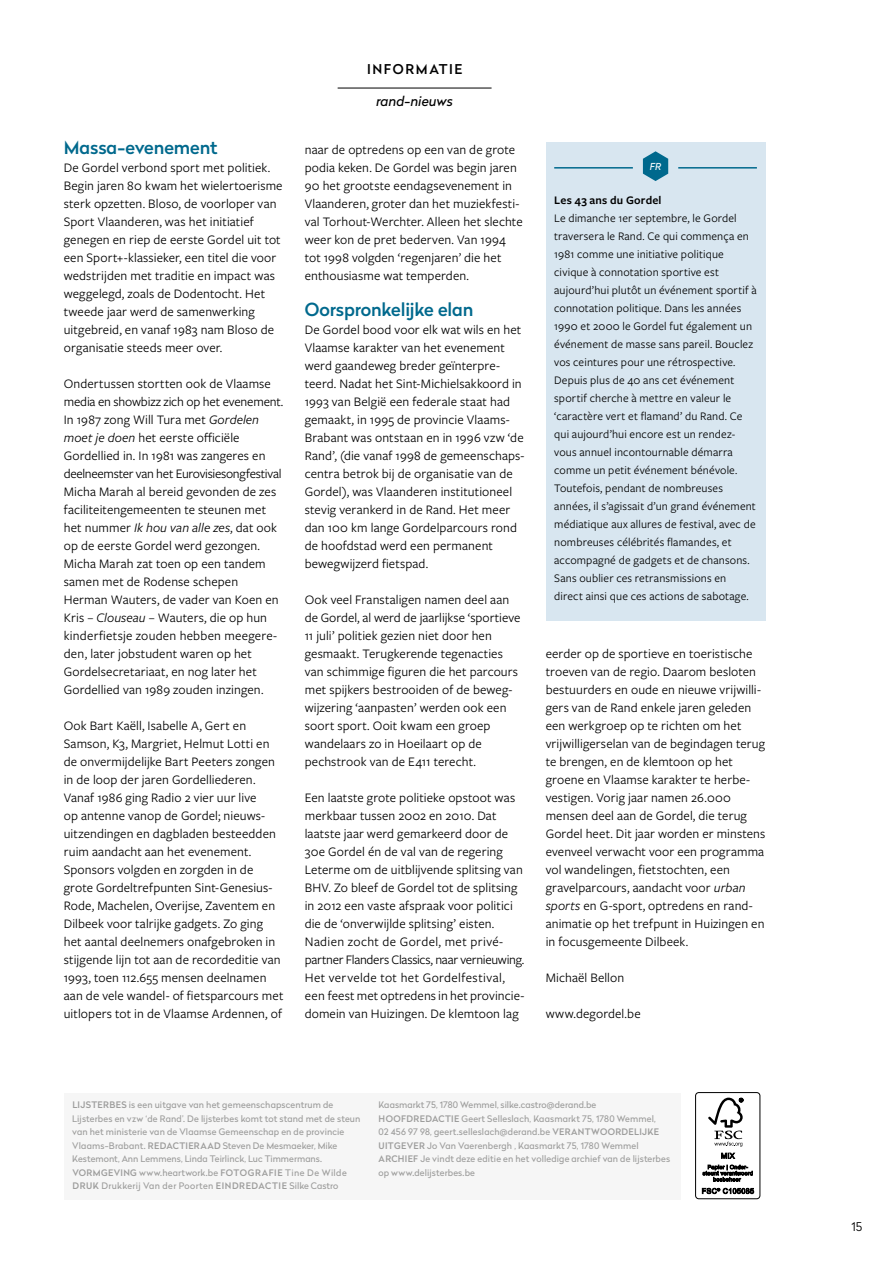
<style>
.page{position:relative;width:893px;height:1263px;background:#fff}
.page>*{position:absolute;margin:0;border:0;box-sizing:border-box;transform-origin:0 0}
.t1{font:500 18px "Radikal";letter-spacing:-.01em;color:#00698d}
.t2{font:13.5px/18px "Freight Sans Pro";letter-spacing:.01em;color:#000}
.t3{font:italic 13.5px "Radikal";color:#000}
.t4{font:500 13.5px "Radikal";letter-spacing:.12em;color:#000}
.t5{font:12px/18px "Freight Sans Pro";letter-spacing:.01em;color:#000}
.t6{font:600 12px "Freight Sans Pro";letter-spacing:.015em;color:#000}
.t7{font:300 12px "Radikal";color:#000}
.t8{font:italic 9.6px "Radikal";color:#fff}
.t9{font:9px/13.5px "Radikal";letter-spacing:.01em;color:#9d9d9c}
.s1{font-style:italic}
.s2{font-weight:500}
</style>
<div class="page">
<div style="left:64px;top:1093px;width:616px;height:106px;background:#f6f6f6"></div>
<div style="left:695px;top:1092px;width:65px;height:107px;border:1px solid #000;border-radius:3px"></div>
<svg style="left:708px;top:1097px;width:35px;height:62px"></svg>
<svg style="left:703px;top:1165px;width:50px;height:16px"></svg>
<svg style="left:702px;top:1188px;width:52px;height:6px"></svg>
<div style="left:546px;top:142px;width:219px;height:478px;background:#d8e6f0"></div>
<hr style="left:554px;top:167px;width:79px;height:2px;background:#00698d">
<hr style="left:678px;top:167px;width:79px;height:2px;background:#00698d">
<svg style="left:643px;top:151px;width:25px;height:30px"></svg>
<hr style="left:338px;top:88px;width:154px;height:1px;background:#000">
<h1 class="t1" style="left:64px;top:134px;width:155px">Massa-evenement</h1>
<p class="t2" style="left:64px;top:158px;width:220px">De Gordel verbond sport met politiek.<br>Begin jaren 80 kwam het wielertoerisme sterk opzetten. Bloso, de voorloper van Sport Vlaanderen, was het initiatief genegen en riep de eerste Gordel uit tot een Sport+-klassieker, een titel die voor wedstrijden met traditie en impact was weggelegd, zoals de Dodentocht. Het tweede jaar werd de samenwerking uitgebreid, en vanaf 1983 nam Bloso de organisatie steeds meer over.</p>
<p class="t2" style="left:64px;top:374px;width:221px">Ondertussen stortten ook de Vlaamse media en showbizz zich op het evenement.<br>In 1987 zong Will Tura met <span class="s1">Gordelen moet je doen</span> het eerste officiële Gordellied in. In 1981 was zangeres en deelneemster van het Eurovisiesongfestival Micha Marah al bereid gevonden de zes faciliteitengemeenten te steunen met het nummer <span class="s1">Ik hou van alle zes</span>, dat ook op de eerste Gordel werd gezongen.<br>Micha Marah zat toen op een tandem samen met de Rodense schepen Herman Wauters, de vader van Koen en Kris – <span class="s1">Clouseau</span> – Wauters, die op hun kinderfietsje zouden hebben meegere&shy;den, later jobstudent waren op het Gordelsecretariaat, en nog later het Gordellied van 1989 zouden inzingen.</p>
<p class="t2" style="left:64px;top:716px;width:221px">Ook Bart Kaëll, Isabelle A, Gert en Samson, K3, Margriet, Helmut Lotti en de onvermijdelijke Bart Peeters zongen in de loop der jaren Gordelliederen.<br>Vanaf 1986 ging Radio 2 vier uur live<br>op antenne vanop de Gordel; nieuws&shy;uitzendingen en dagbladen besteedden ruim aandacht aan het evenement.<br>Sponsors volgden en zorgden in de grote Gordeltrefpunten Sint-Genesius-Rode, Machelen, Overijse, Zaventem en Dilbeek voor talrijke gadgets. Zo ging het aantal deelnemers onafgebroken in stijgende lijn tot aan de recordeditie van 1993, toen 112.655 mensen deelnamen aan de vele wandel- of fietsparcours met uitlopers tot in de Vlaamse Ardennen, of</p>
<p class="t4" style="left:367px;top:59px;width:97px">INFORMATIE</p>
<p class="t3" style="left:376px;top:92px;width:78px">rand-nieuws</p>
<p class="t2" style="left:305px;top:140px;width:219px">naar de optredens op een van de grote podia keken. De Gordel was begin jaren 90 het grootste eendagsevenement in Vlaanderen, groter dan het muziekfesti&shy;val Torhout-Werchter. Alleen het slechte weer kon de pret bederven. Van 1994 tot 1998 volgden ‘regenjaren’ die het enthousiasme wat temperden.</p>
<h1 class="t1" style="left:305px;top:296px;width:170px">Oorspronkelijke elan</h1>
<p class="t2" style="left:305px;top:320px;width:221px">De Gordel bood voor elk wat wils en het Vlaamse karakter van het evenement werd gaandeweg breder geïnterpre&shy;teerd. Nadat het Sint-Michielsakkoord in 1993 van België een federale staat had gemaakt, in 1995 de provincie Vlaams-Brabant was ontstaan en in 1996 vzw ‘de Rand’, (die vanaf 1998 de gemeenschaps&shy;centra betrok bij de organisatie van de Gordel), was Vlaanderen institutioneel stevig verankerd in de Rand. Het meer dan 100 km lange Gordelparcours rond de hoofdstad werd een permanent bewegwijzerd fietspad.</p>
<p class="t2" style="left:305px;top:590px;width:217px">Ook veel Franstaligen namen deel aan de Gordel, al werd de jaarlijkse ‘sportieve 11 juli’ politiek gezien niet door hen gesmaakt. Terugkerende tegenacties van schimmige figuren die het parcours met spijkers bestrooiden of de beweg&shy;wijzering ‘aanpasten’ werden ook een soort sport. Ooit kwam een groep wandelaars zo in Hoeilaart op de pechstrook van de E411 terecht.</p>
<p class="t2" style="left:305px;top:788px;width:221px">Een laatste grote politieke opstoot was merkbaar tussen 2002 en 2010. Dat laatste jaar werd gemarkeerd door de 30e Gordel én de val van de regering Leterme om de uitblijvende splitsing van BHV. Zo bleef de Gordel tot de splitsing in 2012 een vaste afspraak voor politici die de ‘onverwijlde splitsing’ eisten.<br>Nadien zocht de Gordel, met privé&shy;partner Flanders Classics, naar vernieuwing.<br>Het vervelde tot het Gordelfestival, een feest met optredens in het provincie&shy;domein van Huizingen. De klemtoon lag</p>
<p class="t8" style="left:650px;top:160px;width:13px">FR</p>
<p class="t6" style="left:554px;top:192px;width:109px">Les 43 ans du Gordel</p>
<p class="t5" style="left:554px;top:208px;width:204px">Le dimanche 1er septembre, le Gordel traversera le Rand. Ce qui commença en 1981 comme une initiative politique civique à connotation sportive est aujourd’hui plutôt un événement sportif à connotation politique. Dans les années 1990 et 2000 le Gordel fut également un événement de masse sans pareil. Bouclez vos ceintures pour une rétrospective.<br>Depuis plus de 40 ans cet événement sportif cherche à mettre en valeur le ‘caractère vert et flamand’ du Rand. Ce qui aujourd’hui encore est un rendez&shy;vous annuel incontournable démarra comme un petit événement bénévole.<br>Toutefois, pendant de nombreuses années, il s’agissait d’un grand événement médiatique aux allures de festival, avec de nombreuses célébrités flamandes, et accompagné de gadgets et de chansons.<br>Sans oublier ces retransmissions en direct ainsi que ces actions de sabotage.</p>
<p class="t2" style="left:546px;top:644px;width:221px">eerder op de sportieve en toeristische troeven van de regio. Daarom besloten bestuurders en oude en nieuwe vrijwilli&shy;gers van de Rand enkele jaren geleden een werkgroep op te richten om het vrijwilligerselan van de begindagen terug te brengen, en de klemtoon op het groene en Vlaamse karakter te herbe&shy;vestigen. Vorig jaar namen 26.000 mensen deel aan de Gordel, die terug Gordel heet. Dit jaar worden er minstens evenveel verwacht voor een programma vol wandelingen, fietstochten, een gravelparcours, aandacht voor <span class="s1">urban sports</span> en G-sport, optredens en rand&shy;animatie op het trefpunt in Huizingen en in focusgemeente Dilbeek.</p>
<p class="t2" style="left:546px;top:968px;width:80px">Michaël Bellon</p>
<p class="t2" style="left:546px;top:1004px;width:97px">www.degordel.be</p>
<p class="t9" style="left:72px;top:1098px;width:290px"><span class="s2">LIJSTERBES</span> is een uitgave van het gemeenschapscentrum de Lijsterbes en vzw ‘de Rand’. De lijsterbes komt tot stand met de steun van het ministerie van de Vlaamse Gemeenschap en de provincie Vlaams-Brabant. <span class="s2">REDACTIERAAD</span> Steven De Mesmaeker, Mike Kestemont, Ann Lemmens, Linda Teirlinck, Luc Timmermans.<br><span class="s2">VORMGEVING</span> www.heartwork.be <span class="s2">FOTOGRAFIE</span> Tine De Wilde <span class="s2">DRUK</span> Drukkerij Van der Poorten <span class="s2">EINDREDACTIE</span> Silke Castro</p>
<p class="t9" style="left:378px;top:1098px;width:293px">Kaasmarkt 75, 1780 Wemmel, silke.castro@derand.be <span class="s2">HOOFDREDACTIE</span> Geert Selleslach, Kaasmarkt 75, 1780 Wemmel,<br>02 456 97 98, geert.selleslach@derand.be <span class="s2">VERANTWOORDELIJKE UITGEVER</span> Jo Van Vaerenbergh , Kaasmarkt 75, 1780 Wemmel <span class="s2">ARCHIEF</span> Je vindt deze editie en het volledige archief van de lijsterbes op www.delijsterbes.be</p>
<p class="t7" style="left:851px;top:1218px;width:12px">15</p>
</div>
